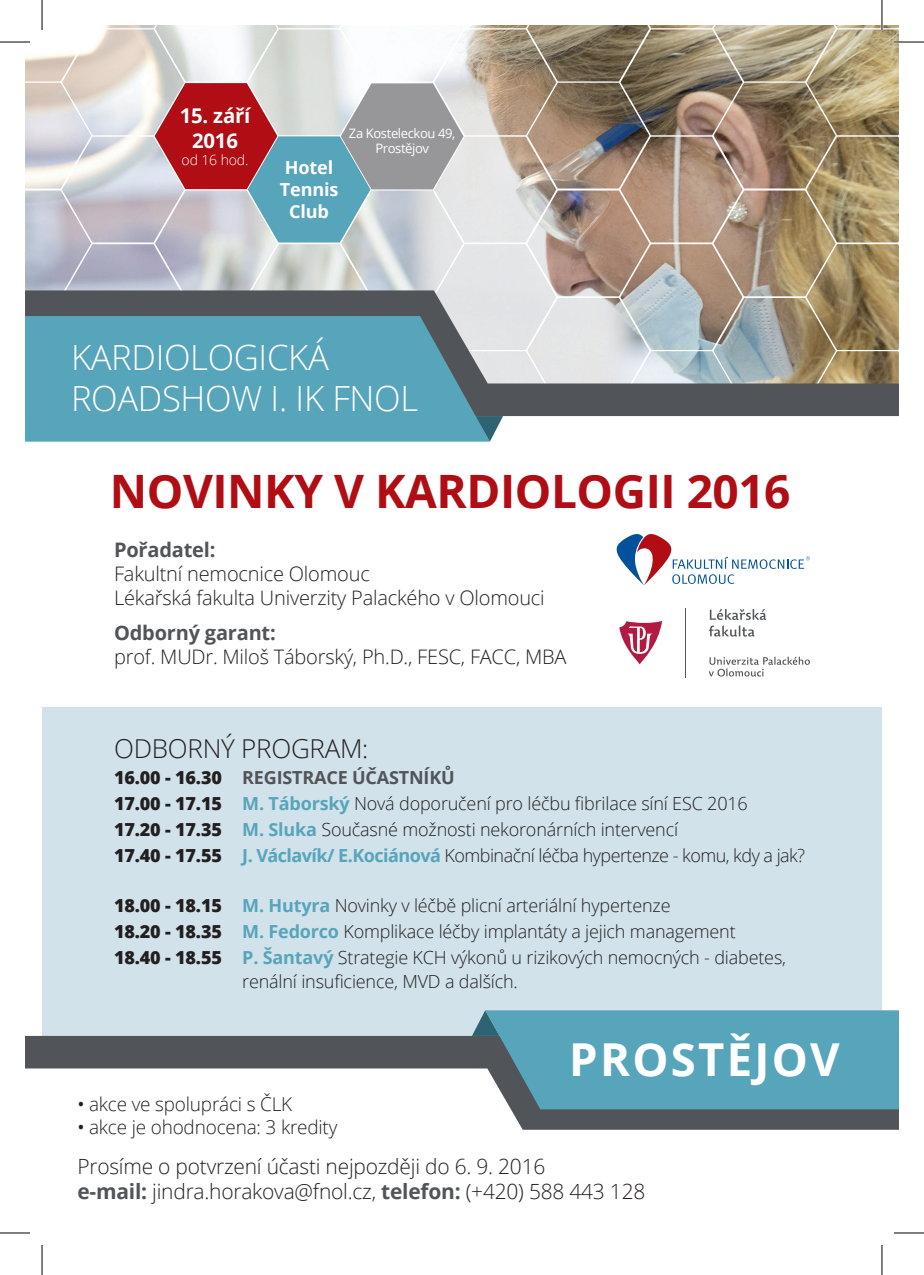
<style>
.page{position:relative;width:924px;height:1275px;background:#fff}
.page>*{position:absolute;margin:0;border:0;box-sizing:border-box;transform-origin:0 0}
.t1{font:700 46px "Open Sans";letter-spacing:-.01em;color:#b00d15}
.t2{font:700 45.4px "Open Sans";letter-spacing:.05em;color:#fff}
.t3{font:300 34.6px/41.6px "Open Sans";letter-spacing:-.01em;color:#fff}
.t4{font:300 26px "Open Sans";letter-spacing:-.01em;color:#231f20}
.t5{font:300 21px "Open Sans";letter-spacing:-.01em;color:#231f20}
.t6{font:700 20.4px "Open Sans";letter-spacing:-.01em;color:#fff}
.t7{font:300 20px/24px "Open Sans";letter-spacing:-.01em;color:#231f20}
.t8{font:700 20px "Open Sans";letter-spacing:-.01em;color:#515458}
.t9{font:300 19px "Open Sans";letter-spacing:-.01em;color:#231f20}
.t10{font:300 18px/24px "Open Sans";letter-spacing:-.01em;color:#231f20}
.t11{font:300 18px "Open Sans";letter-spacing:-.03em;color:#231f20}
.t12{font:700 18px "Open Sans";letter-spacing:-.01em;color:#515458}
.t13{font:700 18px "Open Sans";letter-spacing:-.01em;color:#fff}
.t14{font:300 14px "Open Sans";letter-spacing:-.01em;color:#fff}
.t15{font:13px "Open Sans";letter-spacing:-.03em;color:#fff}
.s1{font-weight:800;color:#231f20}
.s2{font-weight:800}
.s3{font-weight:700;color:#57a5bb}
.s4{font-weight:400}
.s5{font-weight:700;color:#515458}
</style>
<div class="page">
<div style="left:42px;top:707px;width:839px;height:329px;background:#d1e2ea"></div>
<svg style="left:616px;top:534px;width:193px;height:51px"></svg>
<svg style="left:25px;top:1036px;width:873px;height:93px"></svg>
<svg style="left:471px;top:1010px;width:427px;height:99px;background:#5ba2b6"></svg>
<svg style="left:709px;top:609px;width:57px;height:27px"></svg>
<svg style="left:708px;top:656px;width:101px;height:20px"></svg>
<svg style="left:619px;top:621px;width:43px;height:43px"></svg>
<hr style="left:684px;top:608px;width:1px;height:69px;background:#515458">
<img style="left:25px;top:25px;width:873px;height:265px">
<svg style="left:25px;top:290px;width:873px;height:126px;background:#92928e"></svg>
<svg style="left:25px;top:316px;width:464px;height:126px;background:#5aa2b7"></svg>
<svg style="left:475px;top:416px;width:28px;height:26px"></svg>
<svg style="left:155px;top:83px;width:308px;height:159px;background:#a8989f"></svg>
<hr style="left:0;top:41px;width:30px;height:2px;background:#fff">
<hr style="left:893px;top:41px;width:30px;height:2px;background:#fff">
<hr style="left:41px;top:0;width:2px;height:30px;background:#fff">
<hr style="left:880px;top:0;width:2px;height:30px;background:#fff">
<hr style="left:0;top:42px;width:30px;height:1px;background:#000">
<hr style="left:893px;top:42px;width:30px;height:1px;background:#000">
<hr style="left:0;top:1232px;width:30px;height:1px;background:#000">
<hr style="left:893px;top:1232px;width:30px;height:1px;background:#000">
<hr style="left:42px;top:0;width:1px;height:30px;background:#000">
<hr style="left:42px;top:1245px;width:1px;height:30px;background:#000">
<hr style="left:881px;top:0;width:1px;height:30px;background:#000">
<hr style="left:881px;top:1245px;width:1px;height:30px;background:#000">
<p class="t6" style="left:180px;top:101px;width:72px">15. září</p>
<p class="t6" style="left:192px;top:126px;width:47px">2016</p>
<p class="t14" style="left:181px;top:150px;width:68px">od 16 hod.</p>
<p class="t13" style="left:285px;top:155px;width:50px">Hotel</p>
<p class="t13" style="left:280px;top:177px;width:60px">Tennis</p>
<p class="t13" style="left:289px;top:199px;width:41px">Club</p>
<p class="t15" style="left:349px;top:124px;width:108px">Za Kosteleckou 49,</p>
<p class="t15" style="left:375px;top:140px;width:55px">Prostějov</p>
<p class="t3" style="left:71px;top:335px;width:348px">KARDIOLOGICKÁ<br>ROADSHOW I. IK FNOL</p>
<p class="t1" style="left:110px;top:459px;width:682px">NOVINKY V KARDIOLOGII 2016</p>
<p class="t8" style="left:114px;top:535px;width:103px">Pořadatel:</p>
<p class="t7" style="left:114px;top:561px;width:432px">Fakultní nemocnice Olomouc<br>Lékařská fakulta Univerzity Palackého v Olomouci</p>
<p class="t8" style="left:114px;top:618px;width:163px">Odborný garant:</p>
<p class="t7" style="left:114px;top:644px;width:454px">prof. MUDr. Miloš Táborský, Ph.D., FESC, FACC, MBA</p>
<p class="t4" style="left:114px;top:730px;width:256px">ODBORNÝ PROGRAM:</p>
<p class="t12" style="left:114px;top:765px;width:342px"><span class="s1">16.00 - 16.30</span> REGISTRACE ÚČASTNÍKŮ</p>
<p class="t10" style="left:114px;top:791px;width:635px"><span class="s2">17.00 - 17.15</span> <span class="s3">M. Táborský</span> Nová doporučení pro léčbu fibrilace síní ESC 2016</p>
<p class="t10" style="left:114px;top:817px;width:565px"><span class="s2">17.20 - 17.35</span> <span class="s3">M. Sluka</span> Současné možnosti nekoronárních intervencí</p>
<p class="t11" style="left:114px;top:843px;width:692px"><span class="s2">17.40 - 17.55</span> <span class="s3">J. Václavík/ E.Kociánová</span> Kombinační léčba hypertenze - komu, kdy a jak?</p>
<p class="t10" style="left:114px;top:893px;width:557px"><span class="s2">18.00 - 18.15</span> <span class="s3">M. Hutyra</span> Novinky v léčbě plicní arteriální hypertenze</p>
<p class="t10" style="left:114px;top:919px;width:622px"><span class="s2">18.20 - 18.35</span> <span class="s3">M. Fedorco</span> Komplikace léčby implantáty a jejich management</p>
<p class="t10" style="left:242px;top:945px;width:545px;text-indent:-128px"><span class="s2">18.40 - 18.55</span> <span class="s3">P. Šantavý</span> Strategie KCH výkonů u rizikových nemocných - diabetes, renální insuficience, MVD a dalších.</p>
<p class="t2" style="left:569px;top:1027px;width:272px">PROSTĚJOV</p>
<p class="t9" style="left:77px;top:1091px;width:216px"><span class="s4">•</span> akce ve spolupráci s ČLK</p>
<p class="t9" style="left:77px;top:1114px;width:261px"><span class="s4">•</span> akce je ohodnocena: 3 kredity</p>
<p class="t5" style="left:77px;top:1152px;width:469px">Prosíme o potvrzení účasti nejpozději do 6. 9. 2016</p>
<p class="t5" style="left:77px;top:1177px;width:569px"><span class="s5">e-mail:</span> jindra.horakova@fnol.cz, <span class="s5">telefon:</span> (+420) 588 443 128</p>
</div>
